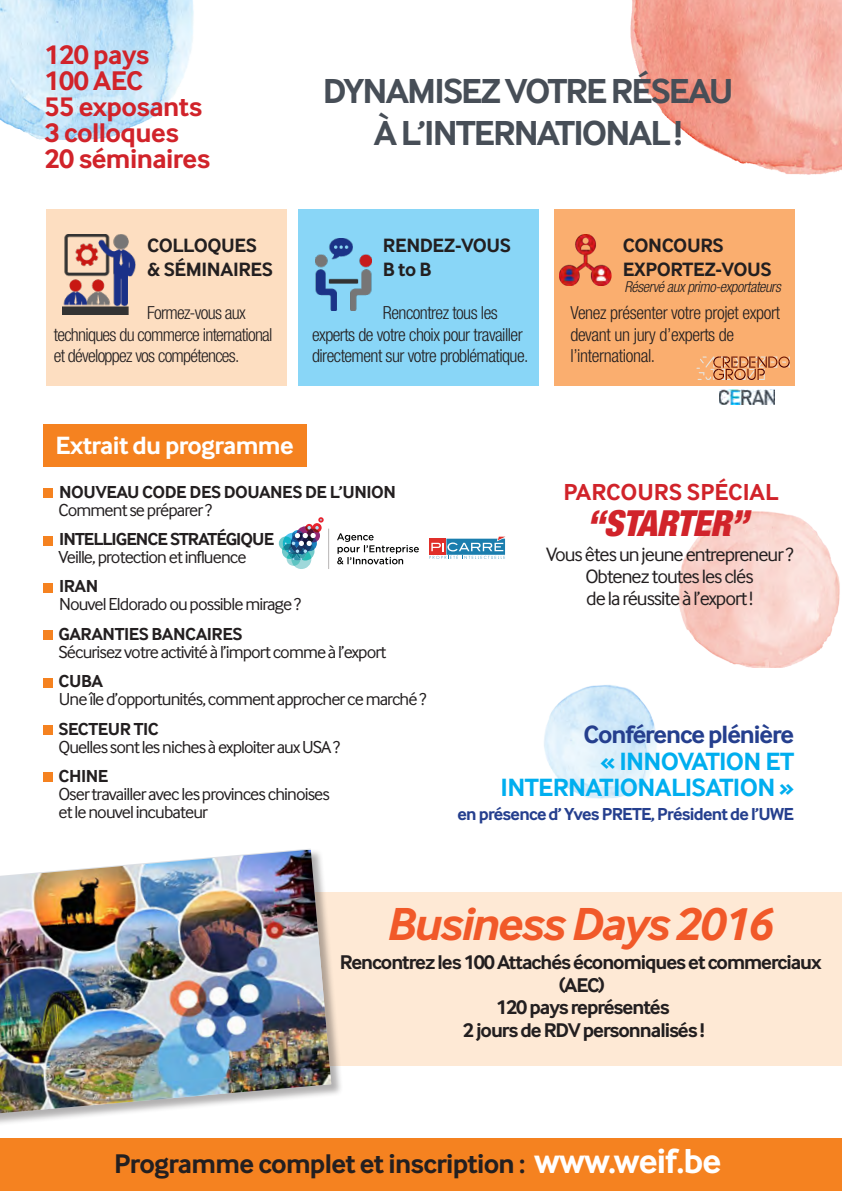
<style>
.page{position:relative;width:842px;height:1191px;background:#fff}
.page>*{position:absolute;margin:0;border:0;box-sizing:border-box;transform-origin:0 0}
.t1{font:italic 700 48px "Inter Face";letter-spacing:-.04em;color:#f15929}
.t2{font:700 36px/42px "Inter Face";letter-spacing:-.05em;color:#474e57;text-align:center}
.t3{font:italic 900 condensed 36px "Helvetica Neue";letter-spacing:-.01em;color:#d1232a}
.t4{font:700 28px "Inter Face";letter-spacing:-.02em;color:#d1232a}
.t5{font:700 28px "Inter Face";letter-spacing:-.025em;color:#231f20}
.t6{font:700 25.8px "Inter Face";letter-spacing:-.025em;color:#00aeef}
.t7{font:700 25.8px "Inter Face";letter-spacing:-.025em;color:#fff}
.t8{font:700 25.8px "Inter Face";letter-spacing:-.04em;color:#253f8e}
.t9{font:700 24px "Inter Face";color:#d1232a}
.t10{font:700 20.6px/22.6px "Inter Face";letter-spacing:-.05em;color:#231f20;text-align:center}
.t11{font:20px/22px "Inter Face";letter-spacing:-.05em;color:#231f20;text-align:center}
.t12{font:700 20px/24px "Inter Face";letter-spacing:-.02em;color:#231f20}
.t13{font:18px/18px "Inter Face";letter-spacing:-.05em;color:#231f20}
.t14{font:300 condensed 18px/21.6px "Helvetica Neue";letter-spacing:-.03em;color:#231f20}
.t15{font:700 18px "Inter Face";letter-spacing:-.04em;color:#253f8e}
.t16{font:700 18px "Inter Face";letter-spacing:-.025em;color:#231f20}
.t17{font:italic 300 condensed 15px "Helvetica Neue";color:#231f20}
.s1{font-weight:700}
.s2{font-size:36px;color:#fff}
</style>
<div class="page">
<div style="left:43px;top:424px;width:263px;height:42px;background:#f58220"></div>
<div style="left:43px;top:489px;width:9px;height:9px;background:#f58220"></div>
<div style="left:43px;top:536px;width:9px;height:9px;background:#f58220"></div>
<div style="left:43px;top:583px;width:9px;height:9px;background:#f58220"></div>
<div style="left:43px;top:631px;width:9px;height:9px;background:#f58220"></div>
<div style="left:43px;top:678px;width:9px;height:9px;background:#f58220"></div>
<div style="left:43px;top:725px;width:9px;height:9px;background:#f58220"></div>
<div style="left:43px;top:772px;width:9px;height:10px;background:#f58220"></div>
<div style="left:0;top:892px;width:842px;height:174px;background:#fee9d5"></div>
<img style="left:630px;top:0;width:212px;height:175px">
<img style="left:0;top:0;width:194px;height:140px">
<div style="left:47px;top:210px;width:240px;height:176px;background:#fddec1"></div>
<div style="left:298px;top:210px;width:241px;height:176px;background:#89d6f7"></div>
<div style="left:554px;top:210px;width:241px;height:176px;background:#faae6f"></div>
<img style="left:315px;top:239px;width:57px;height:72px">
<img style="left:63px;top:235px;width:73px;height:79px">
<img style="left:559px;top:235px;width:52px;height:50px">
<div style="left:0;top:1139px;width:842px;height:52px;background:#f58220"></div>
<div style="left:0;top:849px;width:343px;height:288px;background:#231f20;opacity:.35"></div>
<img style="left:0;top:849px;width:331px;height:264px">
<svg style="left:696px;top:356px;width:94px;height:24px"></svg>
<img style="left:544px;top:685px;width:113px;height:114px">
<img style="left:678px;top:511px;width:162px;height:156px">
<img style="left:719px;top:389px;width:55px;height:15px">
<svg style="left:429px;top:536px;width:76px;height:23px"></svg>
<div style="left:279px;top:536px;width:14px;height:14px;background:#72cacb;border-radius:50%"></div>
<svg style="left:337px;top:533px;width:82px;height:31px"></svg>
<svg style="left:282px;top:517px;width:47px;height:52px"></svg>
<p class="t4" style="left:45px;top:38px;width:106px">120 pays</p>
<p class="t4" style="left:45px;top:64px;width:100px">100 AEC</p>
<p class="t4" style="left:45px;top:91px;width:159px">55 exposants</p>
<p class="t4" style="left:45px;top:117px;width:136px">3 colloques</p>
<p class="t4" style="left:45px;top:143px;width:167px">20 séminaires</p>
<p class="t12" style="left:147px;top:233px;width:127px">COLLOQUES &amp; SÉMINAIRES</p>
<p class="t14" style="left:54px;top:302px;width:220px;text-indent:93px">Formez-vous aux techniques du commerce international et développez vos compétences.</p>
<p class="t2" style="left:323px;top:70px;width:412px">DYNAMISEZ VOTRE RÉSEAU<br>À L’INTERNATIONAL !</p>
<p class="t12" style="left:383px;top:233px;width:130px">RENDEZ-VOUS<br>B to B</p>
<p class="t14" style="left:312px;top:302px;width:218px;text-indent:71px">Rencontrez tous les experts de votre choix pour travailler directement sur votre problématique.</p>
<p class="t12" style="left:623px;top:233px;width:102px">CONCOURS</p>
<p class="t12" style="left:623px;top:257px;width:150px">EXPORTEZ-VOUS</p>
<p class="t14" style="left:570px;top:302px;width:211px">Venez présenter votre projet export devant un jury d’experts de l’international.</p>
<p class="t17" style="left:624px;top:278px;width:161px">Réservéauxprimo-exportateurs</p>
<p class="t7" style="left:56px;top:430px;width:240px">Extrait du programme</p>
<p class="t16" style="left:59px;top:481px;width:338px">NOUVEAU CODE DES DOUANES DE L’UNION</p>
<p class="t13" style="left:59px;top:500px;width:155px">Comment se préparer ?</p>
<p class="t13" style="left:59px;top:530px;width:217px"><span class="s1">INTELLIGENCE STRATÉGIQUE<br></span>Veille, protection et influence</p>
<p class="t13" style="left:59px;top:577px;width:243px"><span class="s1">IRAN<br></span>Nouvel Eldorado ou possible mirage ?</p>
<p class="t13" style="left:59px;top:624px;width:329px"><span class="s1">GARANTIES BANCAIRES<br></span>Sécurisez votre activité à l’import comme à l’export</p>
<p class="t13" style="left:59px;top:672px;width:369px"><span class="s1">CUBA<br></span>Une île d’opportunités, comment approcher ce marché ?</p>
<p class="t13" style="left:59px;top:719px;width:283px"><span class="s1">SECTEUR TIC<br></span>Quelles sont les niches à exploiter aux USA ?</p>
<p class="t13" style="left:59px;top:766px;width:273px"><span class="s1">CHINE<br></span>Oser travailler avec les provinces chinoises et le nouvel incubateur</p>
<p class="t9" style="left:563px;top:477px;width:217px">PARCOURS SPÉCIAL</p>
<p class="t3" style="left:587px;top:500px;width:163px">“STARTER”</p>
<p class="t11" style="left:546px;top:543px;width:249px">Vous êtes un jeune entrepreneur ?<br>Obtenez toutes les clés<br>de la réussite à l’export !</p>
<p class="t8" style="left:583px;top:719px;width:212px">Conférence plénière</p>
<p class="t6" style="left:601px;top:746px;width:195px">« INNOVATION ET</p>
<p class="t6" style="left:501px;top:772px;width:295px">INTERNATIONALISATION »</p>
<p class="t15" style="left:457px;top:803px;width:338px">en présence d’ Yves PRETE, Président de l’UWE</p>
<p class="t1" style="left:386px;top:896px;width:388px">Business Days 2016</p>
<p class="t10" style="left:340px;top:950px;width:483px">Rencontrez les 100 Attachés économiques et commerciaux (AEC)<br>120 pays représentés<br>2 jours de RDV personnalisés !</p>
<p class="t5" style="left:114px;top:1147px;width:609px">Programme complet et inscription : <span class="s2">www.weif.be</span></p>
</div>
